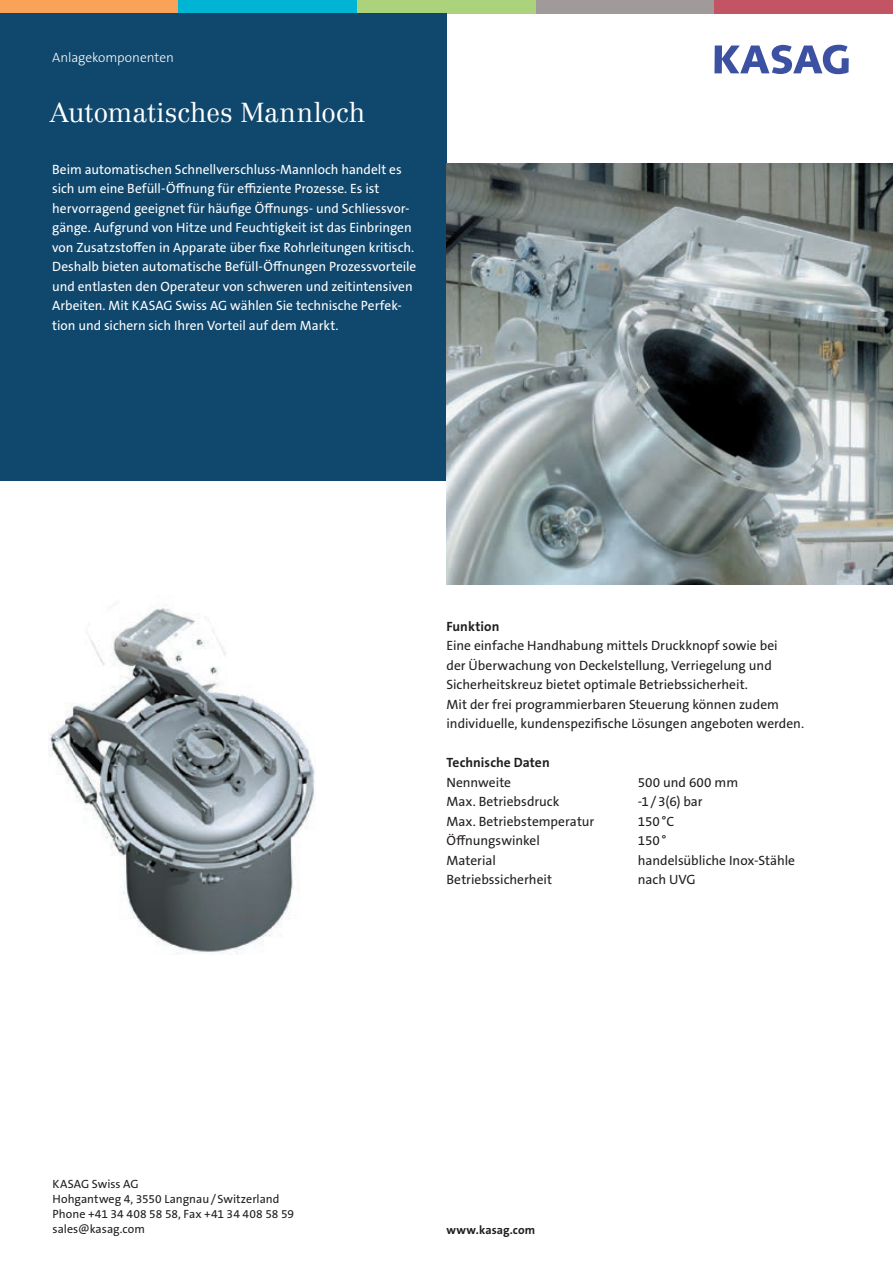
<style>
.page{position:relative;width:893px;height:1263px;background:#fff}
.page>*{position:absolute;margin:0;border:0;box-sizing:border-box;transform-origin:0 0}
.t1{font:300 27px "Centennial";color:#fff}
.t2{font:13.5px/19.5px "The Sans B W5 Plain";color:#fff}
.t3{font:13.5px/19.5px "The Sans B W5 Plain";color:#231f20}
.t4{font:700 13.5px "The Sans B W7";letter-spacing:.005em;color:#231f20}
.t5{font:300 13.5px "The Sans B W3";letter-spacing:-.005em;color:#fff}
.t6{font:12px/15px "The Sans B W5 Plain";letter-spacing:.005em;color:#231f20}
.t7{font:700 12px "The Sans B W7";letter-spacing:.01em;color:#231f20}
</style>
<div class="page">
<svg style="left:714px;top:45px;width:135px;height:29px"></svg>
<div style="left:357px;top:0;width:179px;height:14px;background:#abd37c"></div>
<div style="left:536px;top:0;width:178px;height:14px;background:#a09a9a"></div>
<div style="left:714px;top:0;width:179px;height:14px;background:#c25464"></div>
<div style="left:0;top:0;width:179px;height:14px;background:#f8a357"></div>
<div style="left:179px;top:0;width:178px;height:14px;background:#00b4d4"></div>
<div style="left:0;top:14px;width:446px;height:467px;background:#10476c"></div>
<img style="left:446px;top:164px;width:447px;height:421px">
<img style="left:48px;top:603px;width:267px;height:351px">
<p class="t5" style="left:52px;top:48px;width:123px">Anlagekomponenten</p>
<h1 class="t1" style="left:50px;top:97px;width:317px">Automatisches Mannloch</h1>
<p class="t2" style="left:52px;top:159px;width:366px">Beim automatischen Schnellverschluss-Mannloch handelt es sich um eine Befüll-Öffnung für effiziente Prozesse. Es ist hervorragend geeignet für häufige Öffnungs- und Schliessvor&shy;gänge. Aufgrund von Hitze und Feuchtigkeit ist das Einbringen von Zusatzstoffen in Apparate über fixe Rohrleitungen kritisch.<br>Deshalb bieten automatische Befüll-Öffnungen Prozessvorteile und entlasten den Operateur von schweren und zeitintensiven Arbeiten. Mit KASAG Swiss AG wählen Sie technische Perfek&shy;tion und sichern sich Ihren Vorteil auf dem Markt.</p>
<p class="t4" style="left:446px;top:618px;width:54px">Funktion</p>
<p class="t3" style="left:446px;top:636px;width:359px">Eine einfache Handhabung mittels Druckknopf sowie bei<br>der Überwachung von Deckelstellung, Verriegelung und Sicherheitskreuz bietet optimale Betriebssicherheit.<br>Mit der frei programmierbaren Steuerung können zudem individuelle, kundenspezifische Lösungen angeboten werden.</p>
<p class="t4" style="left:446px;top:754px;width:105px">Technische Daten</p>
<p class="t3" style="left:446px;top:773px;width:66px">Nennweite</p>
<p class="t3" style="left:638px;top:773px;width:102px">500 und 600 mm</p>
<p class="t3" style="left:446px;top:792px;width:114px">Max. Betriebsdruck</p>
<p class="t3" style="left:638px;top:792px;width:66px">-1 / 3(6) bar</p>
<p class="t3" style="left:446px;top:811px;width:149px">Max. Betriebstemperatur</p>
<p class="t3" style="left:638px;top:811px;width:38px">150 °C</p>
<p class="t3" style="left:446px;top:831px;width:95px">Öffnungswinkel</p>
<p class="t3" style="left:638px;top:831px;width:30px">150 °</p>
<p class="t3" style="left:446px;top:850px;width:51px">Material</p>
<p class="t3" style="left:638px;top:850px;width:159px">handelsübliche Inox-Stähle</p>
<p class="t3" style="left:446px;top:870px;width:107px">Betriebssicherheit</p>
<p class="t3" style="left:638px;top:870px;width:59px">nach UVG</p>
<p class="t6" style="left:53px;top:1177px;width:243px">KASAG Swiss AG<br>Hohgantweg 4, 3550 Langnau / Switzerland<br>Phone +41 34 408 58 58, Fax +41 34 408 58 59 sales@kasag.com</p>
<p class="t7" style="left:446px;top:1222px;width:90px">www.kasag.com</p>
</div>
